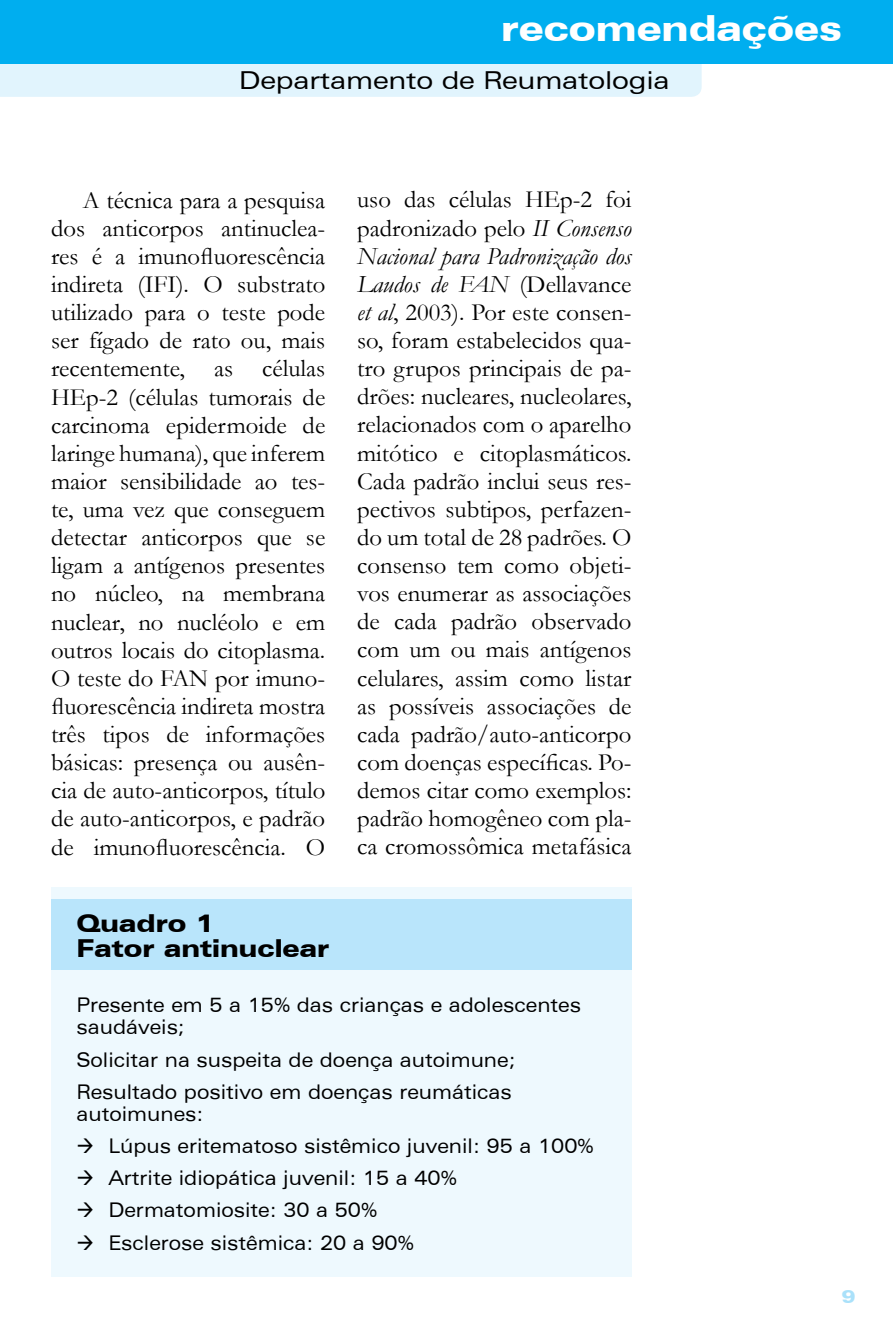
<style>
.page{position:relative;width:893px;height:1340px;background:#fff}
.page>*{position:absolute;margin:0;border:0;box-sizing:border-box;transform-origin:0 0}
.t1{font:900 expanded 36px "Zurich BT";color:#fff}
.t2{font:24.75px/28.1px "Garamond";color:#000;text-align:justify}
.t3{font:expanded 24.75px "Zurich BT";letter-spacing:-.01em;color:#000}
.t4{font:900 expanded 24.75px/24.8px "Zurich BT";color:#000}
.t5{font:expanded 20.25px/32.2px "Zurich BT";color:#000;scale:.9 1}
.t6{font:900 expanded 18px "Zurich BT";color:#aae1fa}
.s1{font-style:italic}
</style>
<div class="page">
<div style="left:0;top:64px;width:702px;height:33px;background:#e1f4fd"></div>
<div style="left:0;top:0;width:893px;height:64px;background:#00aeef"></div>
<div style="left:51px;top:887px;width:580px;height:389px;background:#eef9fe"></div>
<div style="left:51px;top:899px;width:580px;height:70px;background:#b9e5fb"></div>
<h1 class="t1" style="left:501px;top:7px;width:342px">recomendações</h1>
<p class="t3" style="left:239px;top:66px;width:432px">Departamento de Reumatologia</p>
<p class="t2" style="left:51px;top:185px;width:276px;text-indent:32px">A técnica para a pesquisa dos anticorpos antinuclea&shy;res é a imunofluorescência indireta (IFI). O substrato utilizado para o teste pode ser fígado de rato ou, mais recentemente, as células HEp-2 (células tumorais de carcinoma epidermoide de laringe humana), que inferem maior sensibilidade ao tes&shy;te, uma vez que conseguem detectar anticorpos que se ligam a antígenos presentes no núcleo, na membrana nuclear, no nucléolo e em outros locais do citoplasma.<br>O teste do FAN por imuno&shy;fluorescência indireta mostra três tipos de informações básicas: presença ou ausên&shy;cia de auto-anticorpos, título de auto-anticorpos, e padrão de imunofluorescência. O</p>
<p class="t2" style="left:357px;top:185px;width:276px">uso das células HEp-2 foi padronizado pelo <span class="s1">II Consenso Nacional para Padronização dos Laudos de FAN</span> (Dellavance <span class="s1">et al</span>, 2003). Por este consen&shy;so, foram estabelecidos qua&shy;tro grupos principais de pa&shy;drões: nucleares, nucleolares, relacionados com o aparelho mitótico e citoplasmáticos.<br>Cada padrão inclui seus res&shy;pectivos subtipos, perfazen&shy;do um total de 28 padrões. O consenso tem como objeti&shy;vos enumerar as associações de cada padrão observado com um ou mais antígenos celulares, assim como listar as possíveis associações de cada padrão/auto-anticorpo com doenças específicas. Po&shy;demos citar como exemplos: padrão homogêneo com pla&shy;ca cromossômica metafásica</p>
<p class="t4" style="left:77px;top:910px;width:254px">Quadro 1<br>Fator antinuclear</p>
<p class="t5" style="left:77px;top:993px;width:562px;line-height:22.5px">Presente em 5 a 15% das crianças e adolescentes saudáveis;</p>
<p class="t5" style="left:77px;top:1043px;width:489px">Solicitar na suspeita de doença autoimune;<br>Resultado positivo em doenças reumáticas</p>
<p class="t5" style="left:108px;top:1097px;width:541px;text-indent:-32px">autoimunes:<br>Lúpus eritematoso sistêmico juvenil: 95 a 100%<br>Artrite idiopática juvenil: 15 a 40%<br>Dermatomiosite: 30 a 50%<br>Esclerose sistêmica: 20 a 90%</p>
<p class="t6" style="left:842px;top:1285px;width:15px">9</p>
</div>
